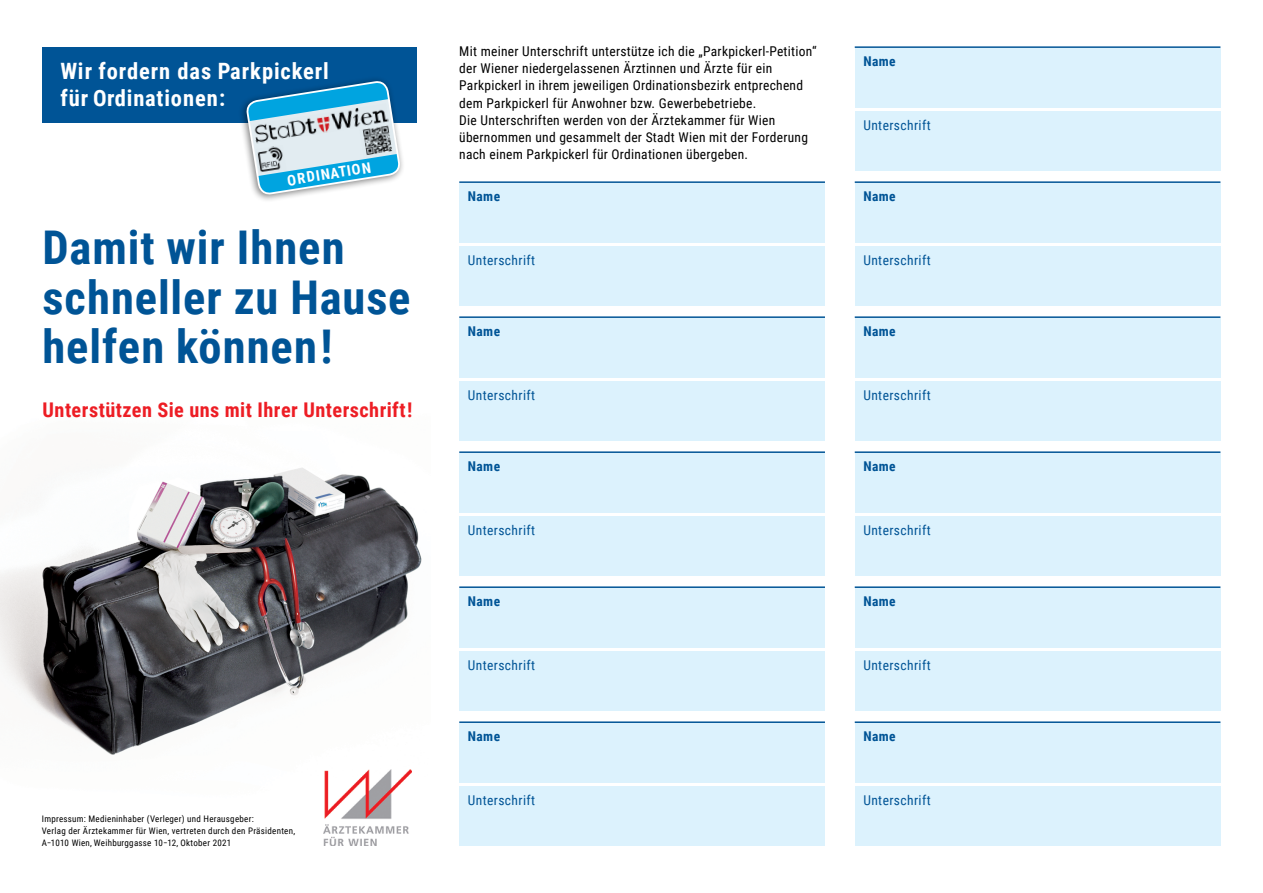
<style>
.page{position:relative;width:1263px;height:893px;background:#fff}
.page>*{position:absolute;margin:0;border:0;box-sizing:border-box;transform-origin:0 0}
.t1{font:700 46.5px/49.5px "Roboto Condensed";letter-spacing:.02em;color:#005496}
.t2{font:700 22.5px/27px "Roboto Condensed";letter-spacing:.04em;color:#fff}
.t3{font:700 20.25px "Roboto Condensed";letter-spacing:.025em;color:#ed1d24}
.t4{font:700 14.7px "Roboto Condensed";color:#fff}
.t5{font:13.5px/17.2px "Roboto Condensed";letter-spacing:.02em;color:#000}
.t6{font:13.5px "Roboto Condensed";letter-spacing:.03em;color:#005496}
.t7{font:700 13.5px "Roboto Condensed";letter-spacing:.03em;color:#005496}
.t8{font:9px/12px "Roboto Condensed";letter-spacing:.03em;color:#000}
</style>
<div class="page">
<img style="left:0;top:468px;width:422px;height:306px">
<div style="left:43px;top:47px;width:374px;height:75px;background:#005496"></div>
<div style="left:238px;top:76px;width:167px;height:127px;background:#000;opacity:.5"></div>
<svg style="left:246px;top:81px;width:155px;height:122px"></svg>
<img style="left:359px;top:124px;width:37px;height:35px">
<img style="left:256px;top:145px;width:31px;height:29px">
<img style="left:253px;top:103px;width:136px;height:41px">
<img style="left:324px;top:769px;width:87px;height:77px">
<div style="left:459px;top:723px;width:366px;height:59px;background:#dcf2fd"></div>
<div style="left:459px;top:318px;width:366px;height:59px;background:#dcf2fd"></div>
<div style="left:459px;top:183px;width:366px;height:59px;background:#dcf2fd"></div>
<div style="left:459px;top:453px;width:366px;height:59px;background:#dcf2fd"></div>
<div style="left:459px;top:588px;width:366px;height:59px;background:#dcf2fd"></div>
<div style="left:459px;top:382px;width:366px;height:59px;background:#dcf2fd"></div>
<div style="left:459px;top:247px;width:366px;height:59px;background:#dcf2fd"></div>
<div style="left:459px;top:517px;width:366px;height:59px;background:#dcf2fd"></div>
<div style="left:459px;top:652px;width:366px;height:59px;background:#dcf2fd"></div>
<div style="left:459px;top:787px;width:366px;height:59px;background:#dcf2fd"></div>
<hr style="left:459px;top:316px;width:366px;height:2px;background:#005496">
<hr style="left:459px;top:181px;width:366px;height:2px;background:#005496">
<hr style="left:459px;top:451px;width:366px;height:2px;background:#005496">
<hr style="left:459px;top:586px;width:366px;height:2px;background:#005496">
<hr style="left:459px;top:721px;width:366px;height:2px;background:#005496">
<div style="left:855px;top:183px;width:365px;height:59px;background:#dcf2fd"></div>
<div style="left:855px;top:48px;width:365px;height:59px;background:#dcf2fd"></div>
<div style="left:855px;top:318px;width:365px;height:59px;background:#dcf2fd"></div>
<div style="left:855px;top:453px;width:365px;height:59px;background:#dcf2fd"></div>
<div style="left:855px;top:588px;width:365px;height:59px;background:#dcf2fd"></div>
<div style="left:855px;top:723px;width:365px;height:59px;background:#dcf2fd"></div>
<div style="left:855px;top:247px;width:365px;height:59px;background:#dcf2fd"></div>
<div style="left:855px;top:112px;width:365px;height:59px;background:#dcf2fd"></div>
<div style="left:855px;top:382px;width:365px;height:59px;background:#dcf2fd"></div>
<div style="left:855px;top:517px;width:365px;height:59px;background:#dcf2fd"></div>
<div style="left:855px;top:652px;width:365px;height:59px;background:#dcf2fd"></div>
<div style="left:855px;top:787px;width:365px;height:59px;background:#dcf2fd"></div>
<hr style="left:855px;top:181px;width:365px;height:2px;background:#005496">
<hr style="left:855px;top:46px;width:365px;height:2px;background:#005496">
<hr style="left:855px;top:316px;width:365px;height:2px;background:#005496">
<hr style="left:855px;top:451px;width:365px;height:2px;background:#005496">
<hr style="left:855px;top:586px;width:365px;height:2px;background:#005496">
<hr style="left:855px;top:721px;width:365px;height:2px;background:#005496">
<h2 class="t2" style="left:61px;top:56px;width:270px">Wir fordern das Parkpickerl für Ordinationen:</h2>
<p class="t4" style="left:286px;top:170px;width:86px;rotate:-9deg">Ordi natio n</p>
<h1 class="t1" style="left:43px;top:221px;width:370px">Damit wir Ihnen schneller zu Hause helfen können!</h1>
<h3 class="t3" style="left:43px;top:396px;width:371px">Unterstützen Sie uns mit Ihrer Unterschrift!</h3>
<p class="t8" style="left:42px;top:813px;width:255px">Impressum: Medieninhaber (Verleger) und Herausgeber:<br>Verlag der Ärztekammer für Wien, vertreten durch den Präsidenten,<br>A–1010 Wien, Weihburggasse 10–12, Oktober 2021</p>
<p class="t5" style="left:459px;top:42px;width:359px">Mit meiner Unterschrift unterstütze ich die „Parkpickerl-Petition“ der Wiener niedergelassenen Ärztinnen und Ärzte für ein Parkpickerl in ihrem jeweiligen Ordinationsbezirk entprechend dem Parkpickerl für Anwohner bzw. Gewerbebetriebe.<br>Die Unterschriften werden von der Ärztekammer für Wien übernommen und gesammelt der Stadt Wien mit der Forderung nach einem Parkpickerl für Ordinationen übergeben.</p>
<p class="t7" style="left:863px;top:52px;width:34px">Name</p>
<p class="t6" style="left:863px;top:116px;width:69px">Unterschrift</p>
<p class="t7" style="left:468px;top:187px;width:34px">Name</p>
<p class="t7" style="left:863px;top:187px;width:34px">Name</p>
<p class="t6" style="left:468px;top:251px;width:69px">Unterschrift</p>
<p class="t6" style="left:863px;top:251px;width:69px">Unterschrift</p>
<p class="t7" style="left:468px;top:322px;width:34px">Name</p>
<p class="t7" style="left:863px;top:322px;width:34px">Name</p>
<p class="t6" style="left:468px;top:386px;width:69px">Unterschrift</p>
<p class="t6" style="left:863px;top:386px;width:69px">Unterschrift</p>
<p class="t7" style="left:468px;top:457px;width:34px">Name</p>
<p class="t7" style="left:863px;top:457px;width:34px">Name</p>
<p class="t6" style="left:468px;top:521px;width:69px">Unterschrift</p>
<p class="t6" style="left:863px;top:521px;width:69px">Unterschrift</p>
<p class="t7" style="left:468px;top:592px;width:34px">Name</p>
<p class="t7" style="left:863px;top:592px;width:34px">Name</p>
<p class="t6" style="left:468px;top:656px;width:69px">Unterschrift</p>
<p class="t6" style="left:863px;top:656px;width:69px">Unterschrift</p>
<p class="t7" style="left:468px;top:727px;width:34px">Name</p>
<p class="t7" style="left:863px;top:727px;width:34px">Name</p>
<p class="t6" style="left:468px;top:791px;width:69px">Unterschrift</p>
<p class="t6" style="left:863px;top:791px;width:69px">Unterschrift</p>
</div>
